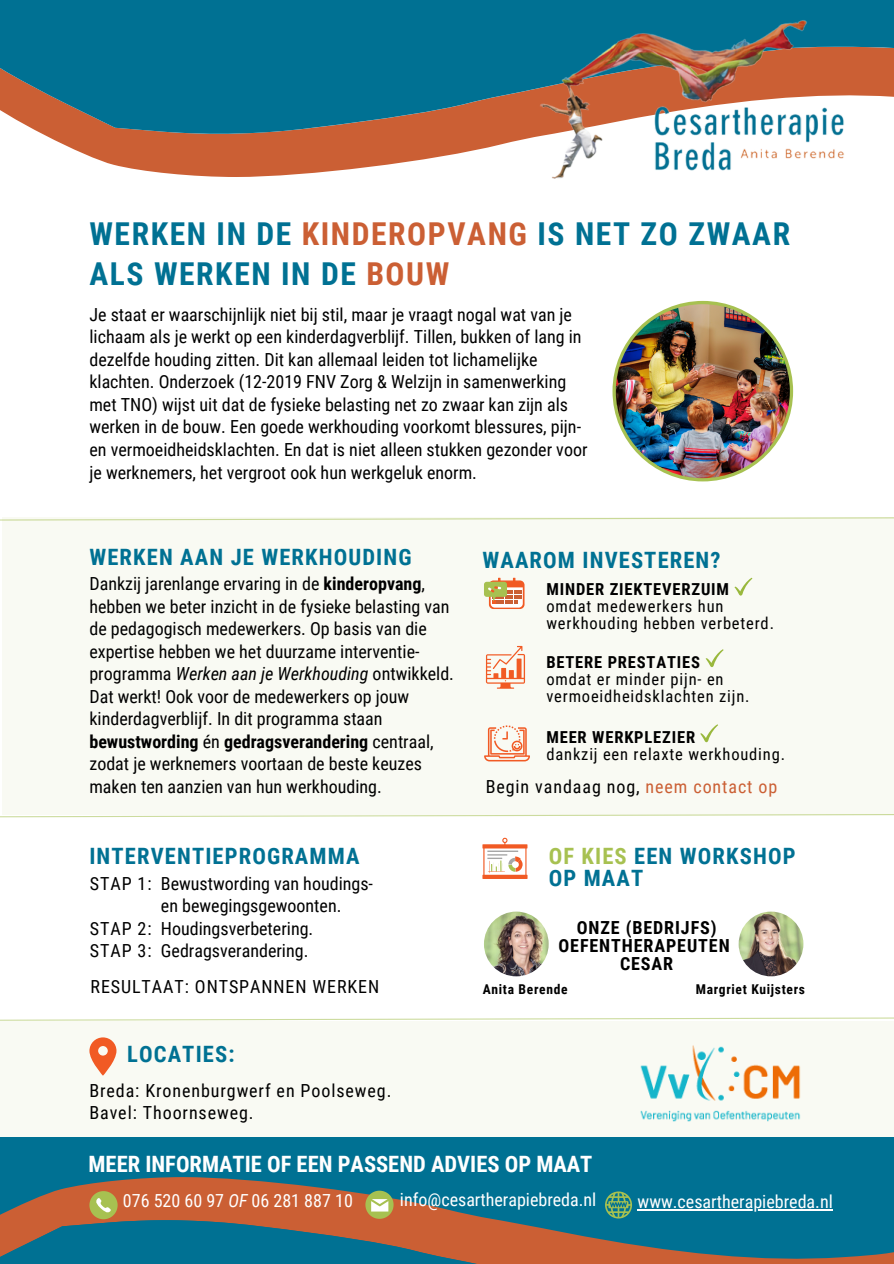
<style>
.page{position:relative;width:894px;height:1264px;background:#fff}
.page>*{position:absolute;margin:0;border:0;box-sizing:border-box;transform-origin:0 0}
.t1{font:700 31.5px/40.5px "Roboto Condensed";letter-spacing:.05em;color:#007193}
.t2{font:700 22.5px "Roboto Condensed";letter-spacing:.05em;color:#007193}
.t3{font:700 22.5px "Roboto Condensed";color:#fff}
.t4{font:18px/22.5px "Roboto Condensed";color:#000}
.t5{font:18px "Roboto Condensed";letter-spacing:.05em;color:#000}
.t6{font:18px "Roboto Condensed";color:#fff}
.t7{font:700 18px "Roboto Condensed";letter-spacing:.05em;color:#000}
.t8{font:16.5px/17px "Roboto Condensed";letter-spacing:.05em;color:#000}
.t9{font:700 16.5px "Roboto Condensed";letter-spacing:.05em;color:#000}
.t10{font:700 13.5px "Roboto Condensed";letter-spacing:.05em;color:#000}
.s1{color:#cb5f34}
.s2{font-weight:700}
.s3{font-style:italic}
.s4{color:#a7c151}
</style>
<div class="page">
<svg style="left:89px;top:156px;width:333px;height:21px;fill:#cb5f34"></svg>
<svg style="left:0;top:0;width:422px;height:156px;background:#307183"></svg>
<div style="left:0;top:1020px;width:893px;height:243px;background:#f9faf3"></div>
<div style="left:0;top:1137px;width:893px;height:126px;background:#007193"></div>
<svg style="left:39px;top:1177px;width:326px;height:20px;fill:#cb5f34"></svg>
<svg style="left:0;top:1197px;width:893px;height:66px"></svg>
<img style="left:612px;top:367px;width:180px;height:114px">
<svg style="left:605px;top:1191px;width:27px;height:27px"></svg>
<div style="left:2px;top:517px;width:891px;height:297px;background:#f9faf3"></div>
<svg style="left:486px;top:646px;width:39px;height:42px"></svg>
<svg style="left:482px;top:837px;width:45px;height:42px"></svg>
<img style="left:422px;top:0;width:471px;height:367px">
<svg style="left:89px;top:1191px;width:29px;height:28px"></svg>
<svg style="left:365px;top:1190px;width:28px;height:28px"></svg>
<img style="left:484px;top:911px;width:64px;height:65px;border-radius:50%">
<img style="left:738px;top:911px;width:65px;height:65px;border-radius:50%">
<svg style="left:489px;top:580px;width:35px;height:29px"></svg>
<div style="left:490px;top:582px;width:32px;height:25px;background:#fff;border-radius:4px"></div>
<div style="left:484px;top:582px;width:23px;height:15px;background:#a7c151;border-radius:3px"></div>
<svg style="left:488px;top:577px;width:35px;height:27px"></svg>
<svg style="left:484px;top:725px;width:46px;height:36px"></svg>
<img style="left:640px;top:1045px;width:161px;height:77px">
<svg style="left:89px;top:1037px;width:27px;height:38px"></svg>
<svg style="left:734px;top:577px;width:18px;height:18px"></svg>
<svg style="left:705px;top:649px;width:18px;height:18px"></svg>
<svg style="left:700px;top:724px;width:18px;height:18px"></svg>
<svg style="left:0;top:814px;width:893px;height:4px"></svg>
<svg style="left:0;top:1017px;width:893px;height:4px"></svg>
<svg style="left:0;top:517px;width:893px;height:4px"></svg>
<hr style="left:637px;top:1209px;width:195px;height:1px;background:#fff">
<p class="t1" style="left:89px;top:214px;width:702px">WERKEN IN DE <span class="s1">KINDEROPVANG</span> IS NET ZO ZWAAR<br>ALS WERKEN IN DE <span class="s1">BOUW</span></p>
<p class="t4" style="left:89px;top:303px;width:499px">Je staat er waarschijnlijk niet bij stil, maar je vraagt nogal wat van je lichaam als je werkt op een kinderdagverblijf. Tillen, bukken of lang in dezelfde houding zitten. Dit kan allemaal leiden tot lichamelijke klachten. Onderzoek (12-2019 FNV Zorg &amp; Welzijn in samenwerking met TNO) wijst uit dat de fysieke belasting net zo zwaar kan zijn als werken in de bouw. Een goede werkhouding voorkomt blessures, pijn&shy;en vermoeidheidsklachten. En dat is niet alleen stukken gezonder voor je werknemers, het vergroot ook hun werkgeluk enorm.</p>
<p class="t2" style="left:89px;top:544px;width:323px">WERKEN AAN JE WERKHOUDING</p>
<p class="t4" style="left:89px;top:573px;width:366px">Dankzij jarenlange ervaring in de <span class="s2">kinderopvang</span>, hebben we beter inzicht in de fysieke belasting van de pedagogisch medewerkers. Op basis van die expertise hebben we het duurzame interventie&shy;programma <span class="s3">Werken aan je Werkhouding</span> ontwikkeld.<br>Dat werkt! Ook voor de medewerkers op jouw kinderdagverblijf. In dit programma staan <span class="s2">bewustwording</span> én <span class="s2">gedragsverandering</span> centraal, zodat je werknemers voortaan de beste keuzes maken ten aanzien van hun werkhouding.</p>
<p class="t2" style="left:89px;top:843px;width:271px">INTERVENTIEPROGRAMMA</p>
<p class="t4" style="left:161px;top:872px;width:213px">Bewustwording van houdings-</p>
<p class="t4" style="left:161px;top:894px;width:182px">en bewegingsgewoonten.</p>
<p class="t4" style="left:161px;top:917px;width:154px">Houdingsverbetering.</p>
<p class="t4" style="left:161px;top:939px;width:149px">Gedragsverandering.</p>
<p class="t5" style="left:91px;top:975px;width:290px">RESULTAAT: ONTSPANNEN WERKEN</p>
<p class="t4" style="left:90px;top:872px;width:63px">STAP 1:</p>
<p class="t4" style="left:90px;top:917px;width:63px">STAP 2:</p>
<p class="t4" style="left:90px;top:939px;width:63px">STAP 3:</p>
<p class="t2" style="left:127px;top:1041px;width:109px">LOCATIES:</p>
<p class="t5" style="left:89px;top:1080px;width:303px">Breda: Kronenburgwerf en Poolseweg.</p>
<p class="t5" style="left:89px;top:1102px;width:166px">Bavel: Thoornseweg.</p>
<p class="t2" style="left:482px;top:547px;width:240px">WAAROM INVESTEREN?</p>
<p class="t9" style="left:546px;top:580px;width:184px">MINDER ZIEKTEVERZUIM</p>
<p class="t8" style="left:546px;top:598px;width:229px">omdat medewerkers hun werkhouding hebben verbeterd.</p>
<p class="t9" style="left:546px;top:652px;width:155px">BETERE PRESTATIES</p>
<p class="t8" style="left:546px;top:670px;width:204px">omdat er minder pijn- en vermoeidheidsklachten zijn.</p>
<p class="t9" style="left:546px;top:727px;width:150px">MEER WERKPLEZIER</p>
<p class="t8" style="left:546px;top:745px;width:240px">dankzij een relaxte werkhouding.</p>
<p class="t5" style="left:485px;top:776px;width:293px">Begin vandaag nog, <span class="s1">neem contact op</span></p>
<p class="t2" style="left:548px;top:843px;width:248px"><span class="s4">OF KIES</span> EEN WORKSHOP</p>
<p class="t2" style="left:548px;top:865px;width:96px">OP MAAT</p>
<p class="t7" style="left:576px;top:917px;width:141px">ONZE (BEDRIJFS)</p>
<p class="t7" style="left:558px;top:935px;width:173px">OEFENTHERAPEUTEN</p>
<p class="t7" style="left:620px;top:953px;width:55px">CESAR</p>
<p class="t10" style="left:482px;top:981px;width:86px">Anita Berende</p>
<p class="t10" style="left:695px;top:981px;width:111px">Margriet Kuijsters</p>
<p class="t3" style="left:89px;top:1151px;width:505px">MEER INFORMATIE OF EEN PASSEND ADVIES OP MAAT</p>
<p class="t6" style="left:123px;top:1189px;width:231px">076 520 60 97 <span class="s3">OF</span> 06 281 887 10</p>
<p class="t6" style="left:400px;top:1189px;width:198px">info@cesartherapiebreda.nl</p>
<p class="t6" style="left:637px;top:1191px;width:197px">www.cesartherapiebreda.nl</p>
</div>
